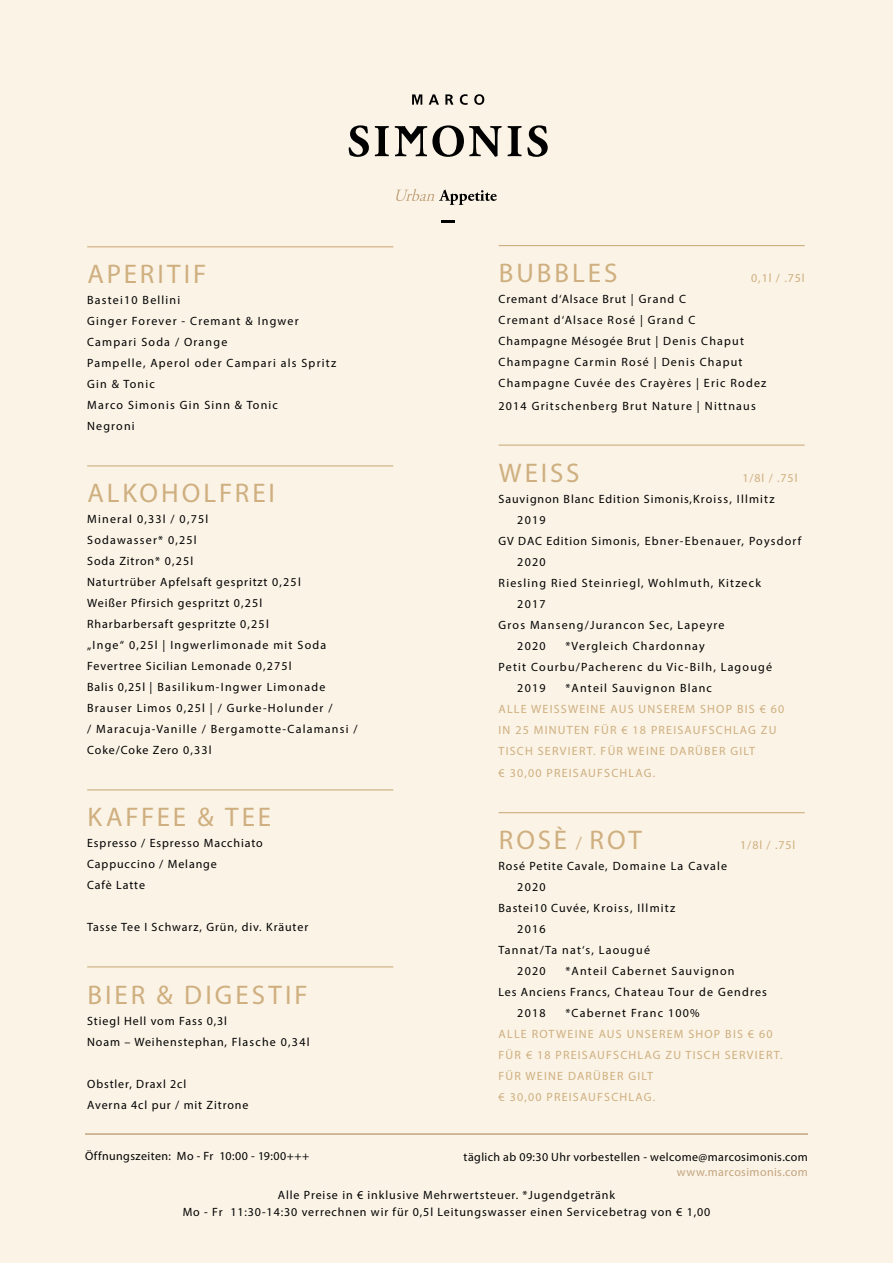
<style>
.page{position:relative;width:893px;height:1263px;background:#faf3e6}
.page>*{position:absolute;margin:0;border:0;box-sizing:border-box;transform-origin:0 0}
.t1{font:27px "Myriad Pro";letter-spacing:.11em;color:#cfaf7f}
.t2{font:12px/21px "Myriad Pro";letter-spacing:.095em;color:#000}
.t3{font:12px/21px "Myriad Pro";letter-spacing:.075em;color:#000}
.t4{font:12px/21px "Myriad Pro";letter-spacing:.1em;color:#cfaf7f}
.t5{font:12px "Myriad Pro";letter-spacing:.03em;color:#000}
.t6{font:12px "Myriad Pro";letter-spacing:.035em;color:#000}
.t7{font:12px "Myriad Pro";letter-spacing:.03em;color:#c4a47e}
.s1{font-size:18px}
</style>
<div class="page">
<svg style="left:396px;top:189px;width:101px;height:16px"></svg>
<svg style="left:349px;top:125px;width:20px;height:32px"></svg>
<svg style="left:375px;top:126px;width:14px;height:30px"></svg>
<svg style="left:395px;top:125px;width:153px;height:32px"></svg>
<svg style="left:412px;top:94px;width:10px;height:11px"></svg>
<svg style="left:429px;top:94px;width:10px;height:11px"></svg>
<svg style="left:445px;top:94px;width:8px;height:11px"></svg>
<svg style="left:460px;top:94px;width:8px;height:11px"></svg>
<svg style="left:474px;top:94px;width:10px;height:11px"></svg>
<hr style="left:441px;top:220px;width:14px;height:3px;background:#000">
<hr style="left:85px;top:1133px;width:723px;height:2px;background:#c4a47e">
<hr style="left:87px;top:246px;width:306px;height:1px;background:#cfaf7f">
<hr style="left:87px;top:465px;width:306px;height:1px;background:#cfaf7f">
<hr style="left:87px;top:789px;width:306px;height:1px;background:#cfaf7f">
<hr style="left:87px;top:966px;width:306px;height:1px;background:#cfaf7f">
<hr style="left:499px;top:245px;width:306px;height:1px;background:#cfaf7f">
<hr style="left:499px;top:445px;width:306px;height:1px;background:#cfaf7f">
<hr style="left:499px;top:812px;width:306px;height:1px;background:#cfaf7f">
<h1 class="t1" style="left:87px;top:258px;width:120px">APERITIF</h1>
<p class="t2" style="left:87px;top:290px;width:250px">Bastei10 Bellini<br>Ginger Forever - Cremant &amp; Ingwer<br>Campari Soda / Orange<br>Pampelle, Aperol oder Campari als Spritz<br>Gin &amp; Tonic<br>Marco Simonis Gin Sinn &amp; Tonic<br>Negroni</p>
<h1 class="t1" style="left:87px;top:477px;width:189px">ALKOHOLFREI</h1>
<p class="t2" style="left:87px;top:509px;width:272px">Mineral 0,33l / 0,75l<br>Sodawasser* 0,25l<br>Soda Zitron* 0,25l<br>Naturtrüber Apfelsaft gespritzt 0,25l<br>Weißer Pfirsich gespritzt 0,25l<br>Rharbarbersaft gespritzte 0,25l<br>„Inge“ 0,25l | Ingwerlimonade mit Soda<br>Fevertree Sicilian Lemonade 0,275l<br>Balis 0,25l | Basilikum-Ingwer Limonade<br>Brauser Limos 0,25l | / Gurke-Holunder /<br>/ Maracuja-Vanille / Bergamotte-Calamansi /<br>Coke/Coke Zero 0,33l</p>
<h1 class="t1" style="left:87px;top:801px;width:185px">KAFFEE &amp; TEE</h1>
<p class="t3" style="left:87px;top:833px;width:177px">Espresso / Espresso Macchiato<br>Cappuccino / Melange<br>Cafè Latte</p>
<p class="t3" style="left:87px;top:917px;width:223px">Tasse Tee I Schwarz, Grün, div. Kräuter</p>
<h1 class="t1" style="left:87px;top:978px;width:222px">BIER &amp; DIGESTIF</h1>
<p class="t3" style="left:87px;top:1010px;width:224px">Stiegl Hell vom Fass 0,3l<br>Noam – Weihenstephan, Flasche 0,34l</p>
<p class="t3" style="left:87px;top:1073px;width:163px">Obstler, Draxl 2cl<br>Averna 4cl pur / mit Zitrone</p>
<h1 class="t1" style="left:499px;top:256px;width:120px">BUBBLES</h1>
<p class="t4" style="left:751px;top:267px;width:55px">0,1l / .75l</p>
<p class="t2" style="left:499px;top:288px;width:269px">Cremant d‘Alsace Brut | Grand C<br>Cremant d‘Alsace Rosé | Grand C Champagne Mésogée Brut | Denis Chaput Champagne Carmin Rosé | Denis Chaput Champagne Cuvée des Crayères | Eric Rodez</p>
<p class="t2" style="left:499px;top:395px;width:259px">2014 Gritschenberg Brut Nature | Nittnaus</p>
<h1 class="t1" style="left:499px;top:456px;width:82px">WEISS</h1>
<p class="t4" style="left:742px;top:467px;width:57px">1/8l / .75l</p>
<p class="t3" style="left:499px;top:488px;width:278px">Sauvignon Blanc Edition Simonis,Kroiss, Illmitz</p>
<p class="t2" style="left:517px;top:509px;width:30px">2019</p>
<p class="t2" style="left:499px;top:530px;width:304px">GV DAC Edition Simonis, Ebner-Ebenauer, Poysdorf</p>
<p class="t2" style="left:517px;top:551px;width:30px">2020</p>
<p class="t2" style="left:499px;top:572px;width:264px">Riesling Ried Steinriegl, Wohlmuth, Kitzeck</p>
<p class="t2" style="left:517px;top:593px;width:30px">2017</p>
<p class="t2" style="left:499px;top:614px;width:227px">Gros Manseng/Jurancon Sec, Lapeyre</p>
<p class="t2" style="left:517px;top:635px;width:30px">2020</p>
<p class="t2" style="left:565px;top:635px;width:141px">*Vergleich Chardonnay</p>
<p class="t2" style="left:499px;top:656px;width:275px">Petit Courbu/Pacherenc du Vic-Bilh, Lagougé</p>
<p class="t2" style="left:517px;top:677px;width:30px">2019</p>
<p class="t2" style="left:565px;top:677px;width:148px">*Anteil Sauvignon Blanc</p>
<p class="t4" style="left:499px;top:698px;width:287px">ALLE WEISSWEINE AUS UNSEREM SHOP BIS € 60<br>IN 25 MINUTEN FÜR € 18 PREISAUFSCHLAG ZU<br>TISCH SERVIERT. FÜR WEINE DARÜBER GILT</p>
<p class="t4" style="left:499px;top:762px;width:158px">€ 30,00 PREISAUFSCHLAG.</p>
<h1 class="t1" style="left:499px;top:823px;width:144px">ROSÈ <span class="s1">/</span> ROT</h1>
<p class="t4" style="left:740px;top:834px;width:57px">1/8l / .75l</p>
<p class="t2" style="left:499px;top:855px;width:230px">Rosé Petite Cavale, Domaine La Cavale</p>
<p class="t2" style="left:517px;top:876px;width:30px">2020</p>
<p class="t2" style="left:499px;top:897px;width:178px">Bastei10 Cuvée, Kroiss, Illmitz</p>
<p class="t2" style="left:517px;top:918px;width:30px">2016</p>
<p class="t2" style="left:499px;top:939px;width:153px">Tannat/Ta nat‘s, Laougué</p>
<p class="t2" style="left:517px;top:960px;width:30px">2020</p>
<p class="t2" style="left:565px;top:960px;width:171px">*Anteil Cabernet Sauvignon</p>
<p class="t2" style="left:499px;top:981px;width:270px">Les Anciens Francs, Chateau Tour de Gendres</p>
<p class="t2" style="left:517px;top:1002px;width:30px">2018</p>
<p class="t2" style="left:565px;top:1002px;width:136px">*Cabernet Franc 100%</p>
<p class="t4" style="left:499px;top:1023px;width:286px">ALLE ROTWEINE AUS UNSEREM SHOP BIS € 60<br>FÜR € 18 PREISAUFSCHLAG ZU TISCH SERVIERT.<br>FÜR WEINE DARÜBER GILT<br>€ 30,00 PREISAUFSCHLAG.</p>
<p class="t6" style="left:85px;top:1149px;width:226px">Öffnungszeiten: Mo - Fr 10:00 - 19:00+++</p>
<p class="t3" style="left:183px;top:1187px;width:529px;line-height:16.5px;text-align:center">Alle Preise in € inklusive Mehrwertsteuer. *Jugendgetränk<br>Mo - Fr 11:30-14:30 verrechnen wir für 0,5l Leitungswasser einen Servicebetrag von € 1,00</p>
<p class="t5" style="left:464px;top:1149px;width:346px">täglich ab 09:30 Uhr vorbestellen - welcome@marcosimonis.com</p>
<p class="t7" style="left:677px;top:1164px;width:133px">www.marcosimonis.com</p>
</div>
